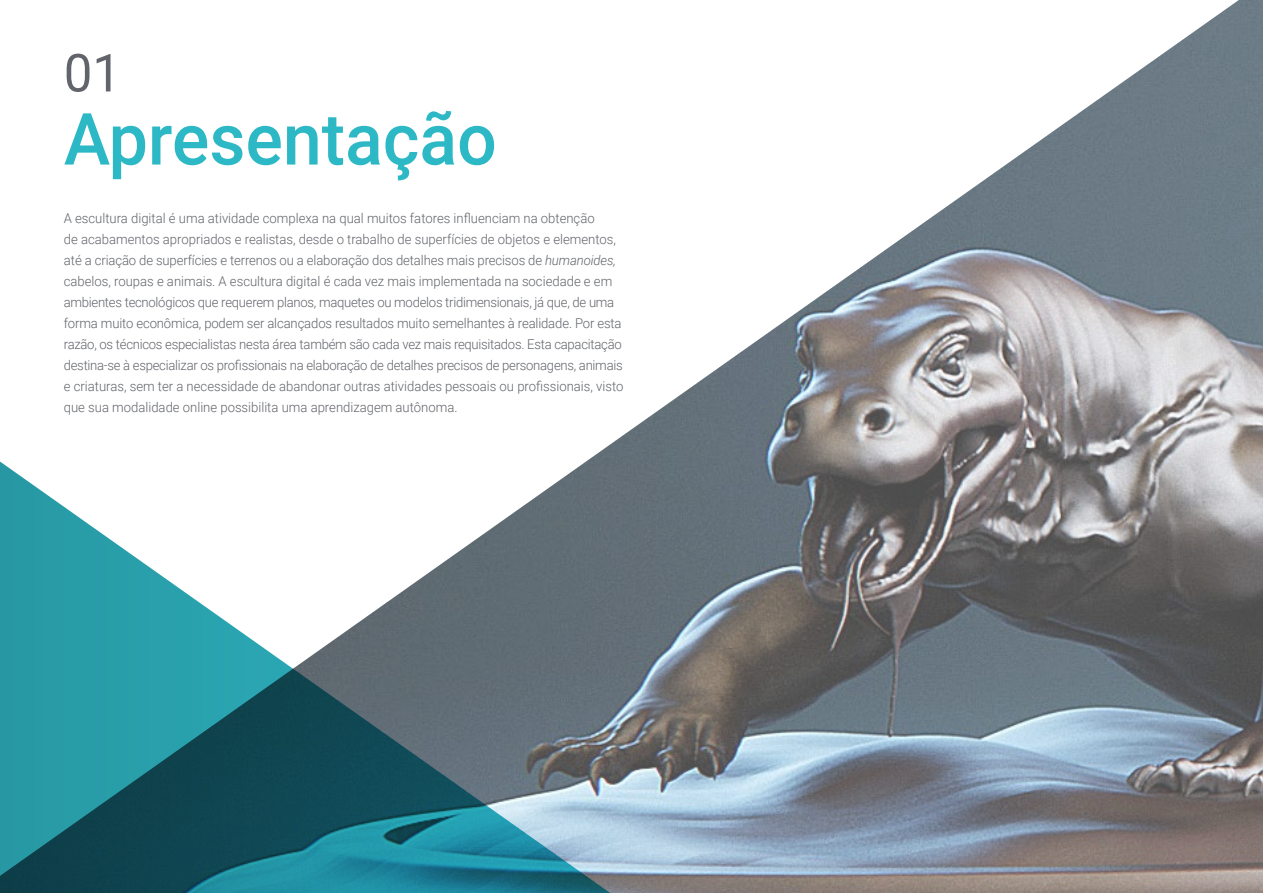
<style>
.page{position:relative;width:1263px;height:893px;background:#fff}
.page>*{position:absolute;margin:0;border:0;box-sizing:border-box;transform-origin:0 0}
.t1{font:500 72px "Roboto";color:#2db8c5}
.t2{font:52.5px "Roboto";color:#61646a}
.t3{font:300 13.5px/21px "Roboto";letter-spacing:-.01em;color:#61646a}
.s1{font-style:italic}
</style>
<div class="page">
<img style="left:608px;top:0;width:655px;height:893px">
<svg style="left:0;top:446px;width:640px;height:447px"></svg>
<h2 class="t2" style="left:64px;top:36px;width:59px">01</h2>
<h1 class="t1" style="left:64px;top:89px;width:435px">Apresentação</h1>
<p class="t3" style="left:64px;top:207px;width:561px">A escultura digital é uma atividade complexa na qual muitos fatores influenciam na obtenção<br>de acabamentos apropriados e realistas, desde o trabalho de superfícies de objetos e elementos, até a criação de superfícies e terrenos ou a elaboração dos detalhes mais precisos de <span class="s1">humanoides, </span>cabelos, roupas e animais. A escultura digital é cada vez mais implementada na sociedade e em ambientes tecnológicos que requerem planos, maquetes ou modelos tridimensionais, já que, de uma forma muito econômica, podem ser alcançados resultados muito semelhantes à realidade. Por esta razão, os técnicos especialistas nesta área também são cada vez mais requisitados. Esta capacitação destina-se à especializar os profissionais na elaboração de detalhes precisos de personagens, animais e criaturas, sem ter a necessidade de abandonar outras atividades pessoais ou profissionais, visto que sua modalidade online possibilita uma aprendizagem autônoma.</p>
</div>
